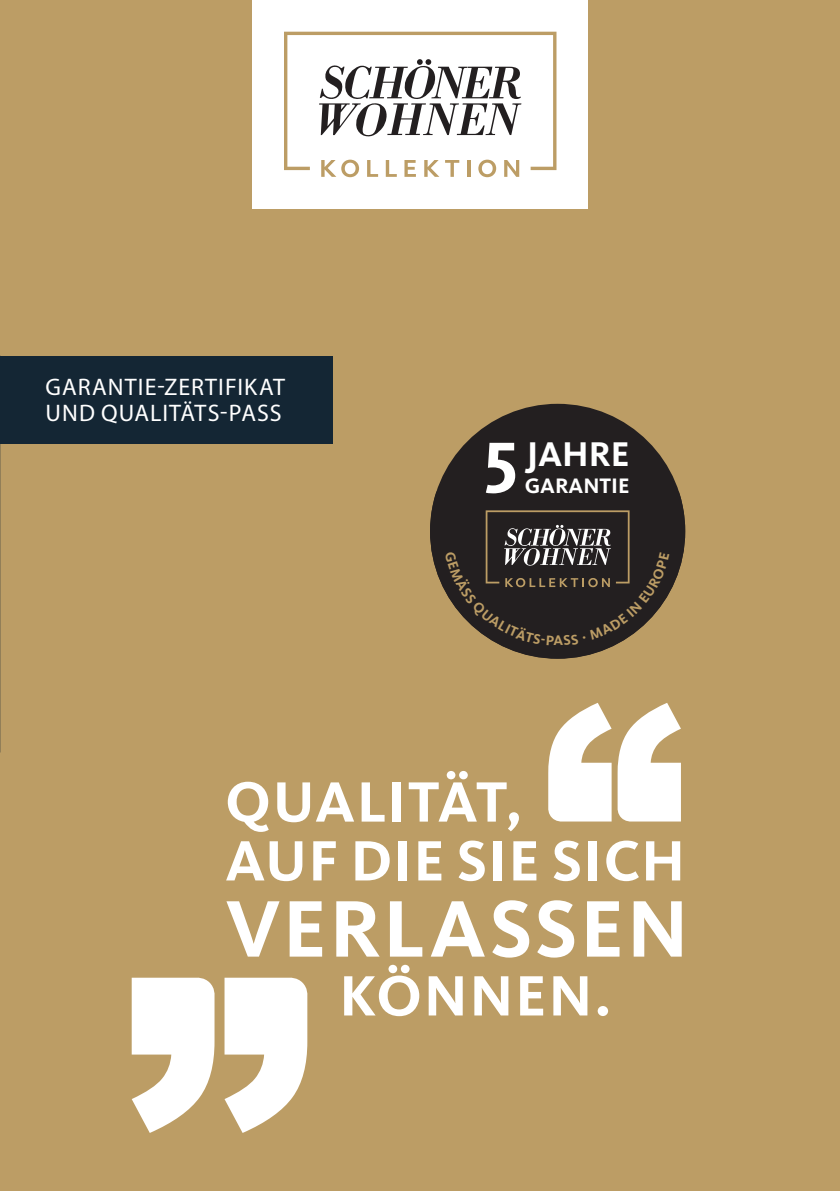
<style>
.page{position:relative;width:840px;height:1191px;background:#fff}
.page>*{position:absolute;margin:0;border:0;box-sizing:border-box;transform-origin:0 0}
.t1{font:700 83px "Kievit Pro";letter-spacing:.03em;color:#fff}
.t2{font:700 58.8px/58.8px "Kievit Pro";letter-spacing:.02em;color:#fff}
.t3{font:700 35.6px "Kievit OT";color:#fff}
.Subheadline_12_pt{font:24px/26px "Myriad Pro";letter-spacing:.045em;color:#fff}
.t4{font:700 21.8px "Kievit OT";color:#fff}
.t5{font:700 14.4px "Kievit OT";color:#bc9d65}
</style>
<div class="page">
<div style="left:0;top:0;width:839px;height:1191px;background:#bc9d65"></div>
<div style="left:0;top:356px;width:332px;height:87px;background:#142634"></div>
<div style="left:430px;top:404px;width:254px;height:255px;background:#231f20;border-radius:50%"></div>
<svg style="left:430px;top:491px;width:254px;height:167px"></svg>
<svg style="left:485px;top:443px;width:30px;height:50px"></svg>
<div style="left:252px;top:0;width:336px;height:208px;background:#fff"></div>
<svg style="left:284px;top:32px;width:272px;height:145px"></svg>
<svg style="left:132px;top:977px;width:175px;height:156px"></svg>
<svg style="left:548px;top:703px;width:132px;height:118px"></svg>
<svg style="left:444px;top:510px;width:225px;height:135px"></svg>
<p class="Subheadline_12_pt" style="left:46px;top:373px;width:241px">GARANTIE-ZERTIFIKAT<br>UND QUALITÄTS-PASS</p>
<p class="t3" style="left:526px;top:433px;width:105px">JAHRE</p>
<p class="t4" style="left:524px;top:473px;width:106px">GARANTIE</p>
<p class="t5" style="left:553px;top:632px;width:11px">A</p>
<p class="t2" style="left:225px;top:772px;width:461px">QUALITÄT,<br>AUF DIE SIE SICH</p>
<p class="t1" style="left:225px;top:879px;width:464px">VERLASSEN</p>
<p class="t2" style="left:339px;top:966px;width:273px">KÖNNEN.</p>
</div>
